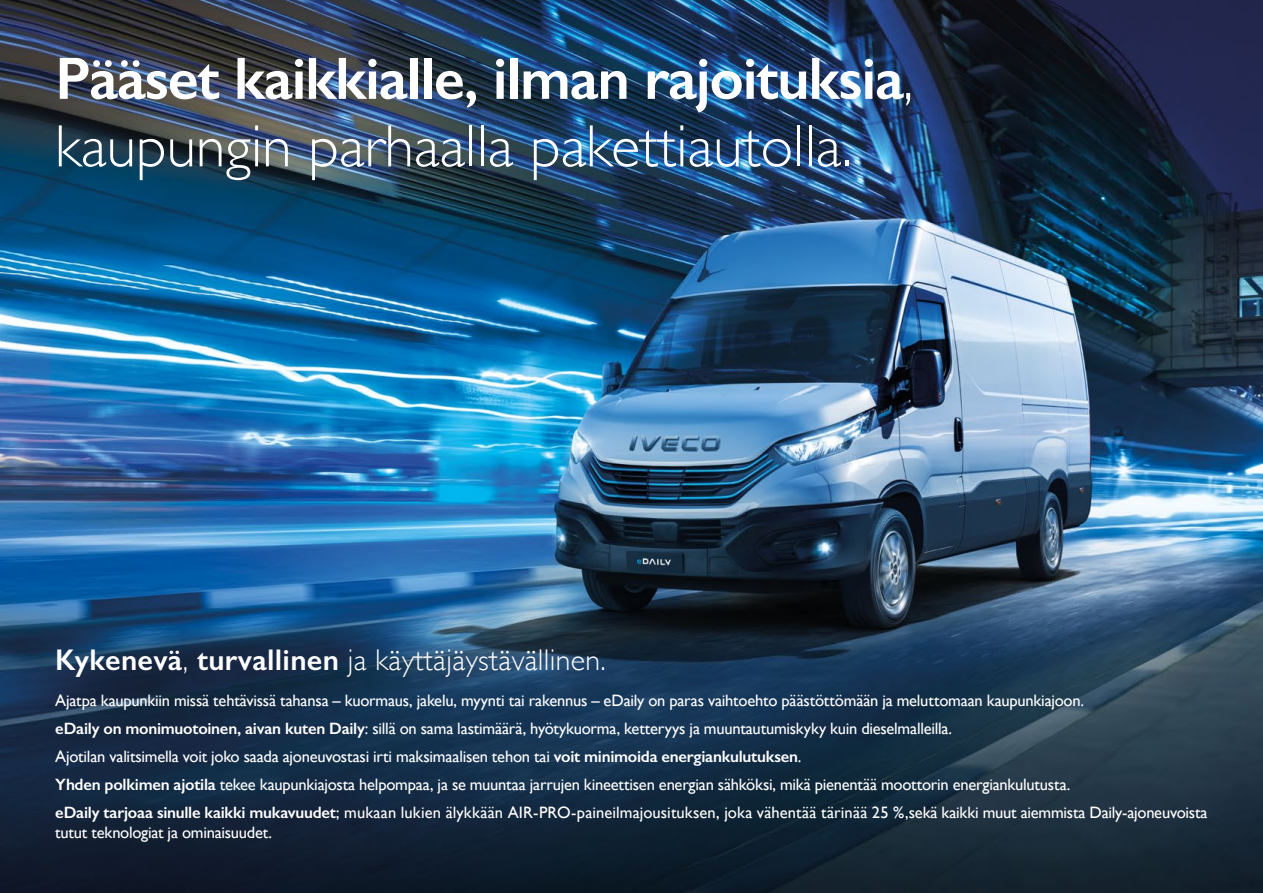
<style>
.page{position:relative;width:1263px;height:893px;background:#fff}
.page>*{position:absolute;margin:0;border:0;box-sizing:border-box;transform-origin:0 0}
.t1{font:300 60px/67.5px "Gill Sans";color:#fff}
.t2{font:300 30px "Gill Sans";letter-spacing:.01em;color:#fff}
.t3{font:16.5px/28px "Gill Sans";letter-spacing:-.01em;color:#fff}
.s1{font-weight:600}
</style>
<div class="page">
<img style="left:0;top:0;width:1263px;height:893px">
<h1 class="t1" style="left:55px;top:43px;width:860px"><span class="s1">Pääset kaikkialle, ilman rajoituksia</span>, kaupungin parhaalla pakettiautolla.</h1>
<h2 class="t2" style="left:55px;top:636px;width:552px"><span class="s1">Kykenevä</span>, <span class="s1">turvallinen</span> ja käyttäjäystävällinen.</h2>
<p class="t3" style="left:55px;top:686px;width:1154px">Ajatpa kaupunkiin missä tehtävissä tahansa – kuormaus, jakelu, myynti tai rakennus – eDaily on paras vaihtoehto päästöttömään ja meluttomaan kaupunkiajoon.<br><span class="s1">eDaily on monimuotoinen, aivan kuten Daily</span>: sillä on sama lastimäärä, hyötykuorma, ketteryys ja muuntautumiskyky kuin dieselmalleilla.<br>Ajotilan valitsimella voit joko saada ajoneuvostasi irti maksimaalisen tehon tai <span class="s1">voit minimoida energiankulutuksen</span>.<br><span class="s1">Yhden polkimen ajotila</span> tekee kaupunkiajosta helpompaa, ja se muuntaa jarrujen kineettisen energian sähköksi, mikä pienentää moottorin energiankulutusta.<br><span class="s1">eDaily tarjoaa sinulle kaikki mukavuudet</span>; mukaan lukien älykkään AIR-PRO-paineilmajousituksen, joka vähentää tärinää 25 %,sekä kaikki muut aiemmista Daily-ajoneuvoista</p>
<p class="t3" style="left:55px;top:818px;width:218px">tutut teknologiat ja ominaisuudet.</p>
</div>
